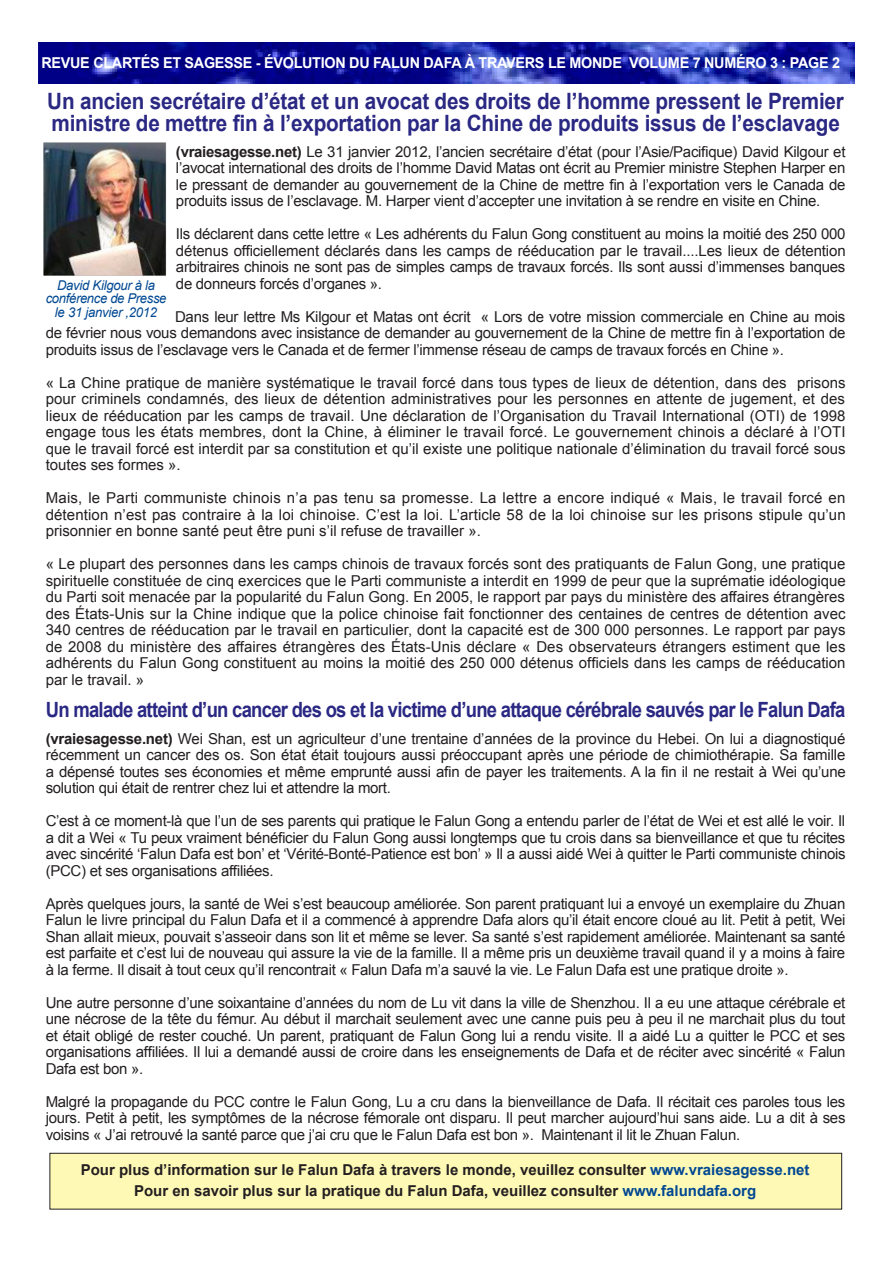
<style>
.page{position:relative;width:893px;height:1263px;background:#fff}
.page>*{position:absolute;margin:0;border:0;box-sizing:border-box;transform-origin:0 0}
.大标题{font:700 22.5px/22.5px "Arial";letter-spacing:-.01em;color:#2a2883;scale:.92 1}
.大标题-2{font:700 21px "Arial";letter-spacing:-.04em;color:#2a2883;scale:.88 1}
.内文{font:15px/16.5px "Arial";letter-spacing:-.02em;color:#231f20;text-align:justify}
.t1{font:700 15px "Arial";color:#231f20}
.t2{font:700 15px "Arial";letter-spacing:-.02em;color:#fff;scale:.96 1}
.图说{font:italic 13.5px/13.5px "Arial";letter-spacing:-.02em;color:#014892;text-align:center}
.s1{font-weight:700}
.s2{color:#014892}
</style>
<div class="page">
<img style="left:38px;top:43px;width:816px;height:40px">
<div style="left:50px;top:1153px;width:792px;height:56px;background:#fff9b6"></div>
<div style="left:50px;top:1153px;width:792px;height:56px;border:1px solid #231f20"></div>
<img style="left:43px;top:142px;width:124px;height:134px">
<p class="t2" style="left:41px;top:53px;width:833px">REVUE CLARTÉS ET SAGESSE - ÉVOLUTION DU FALUN DAFA À TRAVERS LE MONDE VOLUME 7 NUMÉRO 3 : PAGE 2</p>
<p class="大标题" style="left:47px;top:90px;width:867px">Un ancien secrétaire d’état et un avocat des droits de l’homme pressent le Premier ministre de mettre fin à l’exportation par la Chine de produits issus de l’esclavage</p>
<p class="内文" style="left:176px;top:143px;width:671px"><span class="s1">(vraiesagesse.net)</span> Le 31 janvier 2012, l’ancien secrétaire d’état (pour l’Asie/Pacifique) David Kilgour et l’avocat international des droits de l’homme David Matas ont écrit au Premier ministre Stephen Harper en le pressant de demander au gouvernement de la Chine de mettre fin à l’exportation vers le Canada de produits issus de l’esclavage. M. Harper vient d’accepter une invitation à se rendre en visite en Chine.</p>
<p class="内文" style="left:176px;top:226px;width:671px">Ils déclarent dans cette lettre « Les adhérents du Falun Gong constituent au moins la moitié des 250 000 détenus officiellement déclarés dans les camps de rééducation par le travail....Les lieux de détention arbitraires chinois ne sont pas de simples camps de travaux forcés. Ils sont aussi d’immenses banques de donneurs forcés d’organes ».</p>
<p class="内文" style="left:46px;top:308px;width:801px;text-indent:129px">Dans leur lettre Ms Kilgour et Matas ont écrit « Lors de votre mission commerciale en Chine au mois de février nous vous demandons avec insistance de demander au gouvernement de la Chine de mettre fin à l’exportation de produits issus de l’esclavage vers le Canada et de fermer l’immense réseau de camps de travaux forcés en Chine ».</p>
<p class="内文" style="left:46px;top:374px;width:801px">« La Chine pratique de manière systématique le travail forcé dans tous types de lieux de détention, dans des prisons pour criminels condamnés, des lieux de détention administratives pour les personnes en attente de jugement, et des lieux de rééducation par les camps de travail. Une déclaration de l’Organisation du Travail International (OTI) de 1998 engage tous les états membres, dont la Chine, à éliminer le travail forcé. Le gouvernement chinois a déclaré à l’OTI que le travail forcé est interdit par sa constitution et qu’il existe une politique nationale d’élimination du travail forcé sous toutes ses formes ».</p>
<p class="内文" style="left:46px;top:490px;width:801px">Mais, le Parti communiste chinois n’a pas tenu sa promesse. La lettre a encore indiqué « Mais, le travail forcé en détention n’est pas contraire à la loi chinoise. C’est la loi. L’article 58 de la loi chinoise sur les prisons stipule qu’un prisonnier en bonne santé peut être puni s’il refuse de travailler ».</p>
<p class="内文" style="left:46px;top:556px;width:801px">« Le plupart des personnes dans les camps chinois de travaux forcés sont des pratiquants de Falun Gong, une pratique spirituelle constituée de cinq exercices que le Parti communiste a interdit en 1999 de peur que la suprématie idéologique du Parti soit menacée par la popularité du Falun Gong. En 2005, le rapport par pays du ministère des affaires étrangères des États-Unis sur la Chine indique que la police chinoise fait fonctionner des centaines de centres de détention avec 340 centres de rééducation par le travail en particulier, dont la capacité est de 300 000 personnes. Le rapport par pays de 2008 du ministère des affaires étrangères des États-Unis déclare « Des observateurs étrangers estiment que les adhérents du Falun Gong constituent au moins la moitié des 250 000 détenus officiels dans les camps de rééducation par le travail. »</p>
<p class="图说" style="left:46px;top:278px;width:122px">David Kilgour à la conférence de Presse le 31 janvier ,2012</p>
<p class="大标题-2" style="left:46px;top:696px;width:910px">Un malade atteint d’un cancer des os et la victime d’une attaque cérébrale sauvés par le Falun Dafa</p>
<p class="内文" style="left:46px;top:730px;width:802px"><span class="s1">(vraiesagesse.net)</span> Wei Shan, est un agriculteur d’une trentaine d’années de la province du Hebei. On lui a diagnostiqué récemment un cancer des os. Son état était toujours aussi préoccupant après une période de chimiothérapie. Sa famille a dépensé toutes ses économies et même emprunté aussi afin de payer les traitements. A la fin il ne restait à Wei qu’une solution qui était de rentrer chez lui et attendre la mort.</p>
<p class="内文" style="left:46px;top:813px;width:801px">C’est à ce moment-là que l’un de ses parents qui pratique le Falun Gong a entendu parler de l’état de Wei et est allé le voir. Il a dit a Wei « Tu peux vraiment bénéficier du Falun Gong aussi longtemps que tu crois dans sa bienveillance et que tu récites avec sincérité ‘Falun Dafa est bon’ et ‘Vérité-Bonté-Patience est bon’ » Il a aussi aidé Wei à quitter le Parti communiste chinois (PCC) et ses organisations affiliées.</p>
<p class="内文" style="left:46px;top:895px;width:801px">Après quelques jours, la santé de Wei s’est beaucoup améliorée. Son parent pratiquant lui a envoyé un exemplaire du Zhuan Falun le livre principal du Falun Dafa et il a commencé à apprendre Dafa alors qu’il était encore cloué au lit. Petit à petit, Wei Shan allait mieux, pouvait s’asseoir dans son lit et même se lever. Sa santé s’est rapidement améliorée. Maintenant sa santé est parfaite et c’est lui de nouveau qui assure la vie de la famille. Il a même pris un deuxième travail quand il y a moins à faire à la ferme. Il disait à tout ceux qu’il rencontrait « Falun Dafa m’a sauvé la vie. Le Falun Dafa est une pratique droite ».</p>
<p class="内文" style="left:46px;top:994px;width:801px">Une autre personne d’une soixantaine d’années du nom de Lu vit dans la ville de Shenzhou. Il a eu une attaque cérébrale et une nécrose de la tête du fémur. Au début il marchait seulement avec une canne puis peu à peu il ne marchait plus du tout et était obligé de rester couché. Un parent, pratiquant de Falun Gong lui a rendu visite. Il a aidé Lu a quitter le PCC et ses organisations affiliées. Il lui a demandé aussi de croire dans les enseignements de Dafa et de réciter avec sincérité « Falun Dafa est bon ».</p>
<p class="内文" style="left:46px;top:1093px;width:801px">Malgré la propagande du PCC contre le Falun Gong, Lu a cru dans la bienveillance de Dafa. Il récitait ces paroles tous les jours. Petit à petit, les symptômes de la nécrose fémorale ont disparu. Il peut marcher aujourd’hui sans aide. Lu a dit à ses voisins « J’ai retrouvé la santé parce que j’ai cru que le Falun Dafa est bon ». Maintenant il lit le Zhuan Falun.</p>
<p class="t1" style="left:81px;top:1160px;width:730px">Pour plus d’information sur le Falun Dafa à travers le monde, veuillez consulter <span class="s2">www.vraiesagesse.net</span></p>
<p class="t1" style="left:134px;top:1181px;width:624px">Pour en savoir plus sur la pratique du Falun Dafa, veuillez consulter <span class="s2">www.falundafa.org</span></p>
</div>
